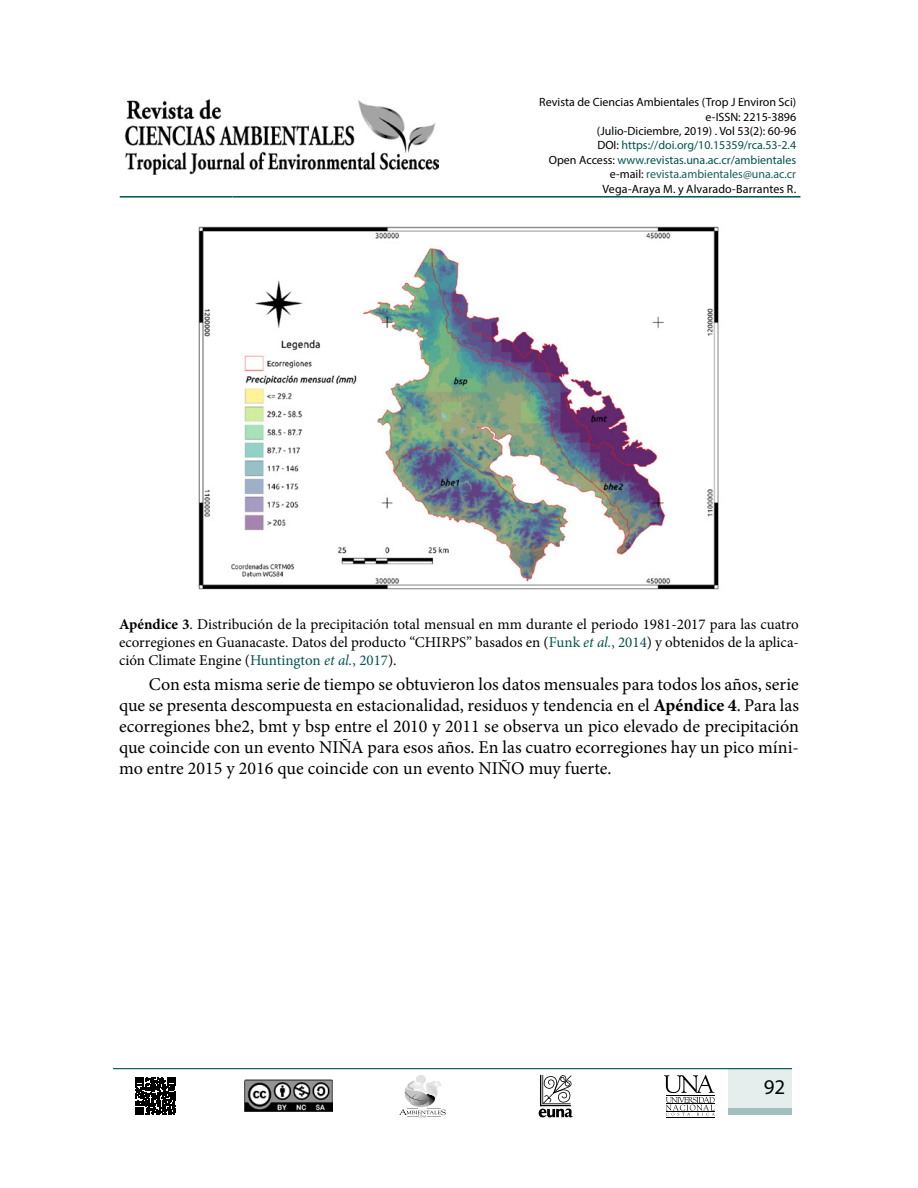
<style>
.page{position:relative;width:918px;height:1188px;background:#fff}
.page>*{position:absolute;margin:0;border:0;box-sizing:border-box;transform-origin:0 0}
.t1{font:21px "Myriad Pro";color:#000}
.t2{font:18px/21px "Minion Pro";color:#000;text-align:justify}
.t3{font:15px/18px "Minion Pro";color:#000;text-align:justify}
.t4{font:12px/14.4px "Myriad Pro";color:#000;text-align:right}
.s1{color:#00534d}
.s2{color:#195f5a}
.s3{font-weight:700}
.s4{font-style:italic;color:#00534d}
</style>
<div class="page">
<hr style="left:120px;top:196px;width:113px;height:2px;background:#00534d">
<hr style="left:233px;top:196px;width:567px;height:2px;background:#00534d">
<svg style="left:135px;top:1077px;width:41px;height:38px"></svg>
<svg style="left:539px;top:1075px;width:34px;height:42px"></svg>
<div style="left:416px;top:1075px;width:10px;height:9px;background:#e2e2e2;border-radius:50%"></div>
<svg style="left:399px;top:1081px;width:47px;height:36px"></svg>
<hr style="left:666px;top:1117px;width:48px;height:1px;background:#000">
<svg style="left:664px;top:1075px;width:51px;height:41px"></svg>
<hr style="left:113px;top:1068px;width:679px;height:1px;background:#00534d">
<div style="left:729px;top:1068px;width:63px;height:46px;background:#e6eeed"></div>
<div style="left:729px;top:1108px;width:63px;height:6px;background:#a1bfbd"></div>
<img style="left:124px;top:99px;width:314px;height:76px">
<img style="left:244px;top:1080px;width:89px;height:31px">
<img style="left:198px;top:226px;width:521px;height:364px">
<p class="t4" style="left:539px;top:95px;width:258px">Revista de Ciencias Ambientales (Trop J Environ Sci) e-ISSN: 2215-3896<br>(Julio-Diciembre, 2019) . Vol 53(2): 60-96<br>DOI: <span class="s1">https://doi.org/10.15359/rca.53-2.4<br></span>Open Access: <span class="s1">www.revistas.una.ac.cr/ambientales </span>e-mail: <span class="s2">revista.ambientales@una.ac.cr<br></span>Vega-Araya M. y Alvarado-Barrantes R.</p>
<p class="t3" style="left:119px;top:615px;width:681px"><span class="s3">Apéndice 3</span>. Distribución de la precipitación total mensual en mm durante el periodo 1981-2017 para las cuatro ecorregiones en Guanacaste. Datos del producto “CHIRPS” basados en (<span class="s1">Funk</span> <span class="s4">et al.</span><span class="s1">, 2014</span>) y obtenidos de la aplica&shy;ción Climate Engine (<span class="s1">Huntington</span> <span class="s4">et al.</span><span class="s1">, 2017</span>).</p>
<p class="t2" style="left:119px;top:674px;width:681px;text-indent:30px">Con esta misma serie de tiempo se obtuvieron los datos mensuales para todos los años, serie que se presenta descompuesta en estacionalidad, residuos y tendencia en el <span class="s3">Apéndice 4</span>. Para las ecorregiones bhe2, bmt y bsp entre el 2010 y 2011 se observa un pico elevado de precipitación que coincide con un evento NIÑA para esos años. En las cuatro ecorregiones hay un pico míni&shy;mo entre 2015 y 2016 que coincide con un evento NIÑO muy fuerte.</p>
<p class="t1" style="left:764px;top:1074px;width:23px">92</p>
</div>
